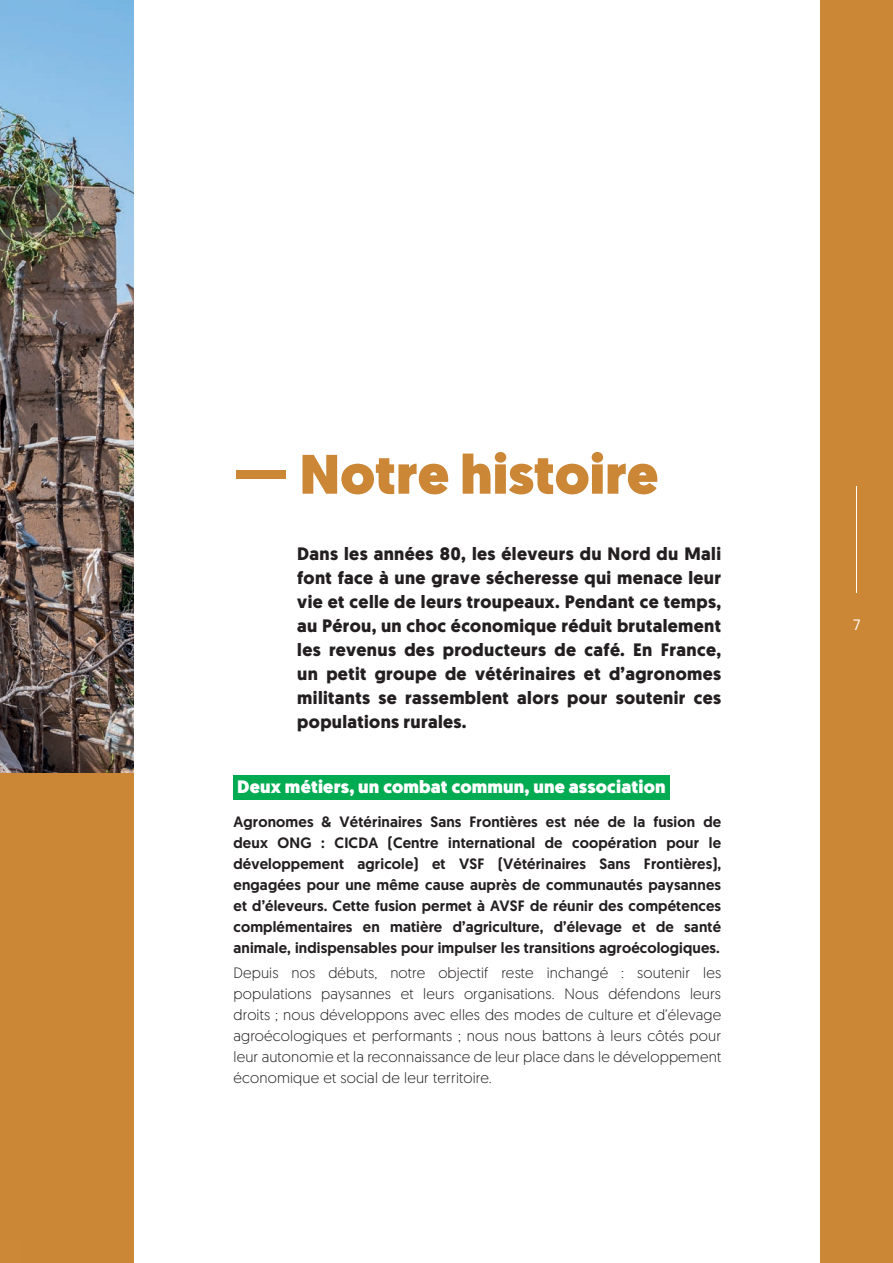
<style>
.page{position:relative;width:893px;height:1263px;background:#fff}
.page>*{position:absolute;margin:0;border:0;box-sizing:border-box;transform-origin:0 0}
.t1{font:900 55.5px "Geomanist";color:#cb8636}
.t2{font:700 18px/24px "Geomanist";letter-spacing:.02em;color:#231f20;text-align:justify}
.t3{font:900 18px "Geomanist";letter-spacing:.01em;color:#fff}
.t4{font:500 15px/21px "Geomanist";letter-spacing:.01em;color:#231f20;text-align:justify}
.t5{font:300 15px/21px "Geomanist";letter-spacing:.01em;color:#231f20;text-align:justify}
.t6{font:15px "Geomanist";color:#fff}
</style>
<div class="page">
<img style="left:0;top:0;width:134px;height:774px">
<div style="left:0;top:774px;width:134px;height:489px;background:#cb8636"></div>
<div style="left:234px;top:775px;width:436px;height:24px;background:#00ab51"></div>
<div style="left:821px;top:0;width:72px;height:1263px;background:#cb8636"></div>
<hr style="left:856px;top:486px;width:1px;height:106px;background:#fff">
<h1 class="t1" style="left:234px;top:437px;width:426px">— Notre histoire</h1>
<p class="t2" style="left:297px;top:542px;width:425px">Dans les années 80, les éleveurs du Nord du Mali font face à une grave sécheresse qui menace leur vie et celle de leurs troupeaux. Pendant ce temps, au Pérou, un choc économique réduit brutalement les revenus des producteurs de café. En France, un petit groupe de vétérinaires et d’agronomes militants se rassemblent alors pour soutenir ces populations rurales.</p>
<p class="t3" style="left:237px;top:775px;width:430px">Deux métiers, un combat commun, une association</p>
<p class="t4" style="left:234px;top:811px;width:489px">Agronomes &amp; Vétérinaires Sans Frontières est née de la fusion de deux ONG : CICDA (Centre international de coopération pour le développement agricole) et VSF (Vétérinaires Sans Frontières), engagées pour une même cause auprès de communautés paysannes et d’éleveurs. Cette fusion permet à AVSF de réunir des compétences complémentaires en matière d’agriculture, d’élevage et de santé animale, indispensables pour impulser les transitions agroécologiques.</p>
<p class="t5" style="left:234px;top:962px;width:489px">Depuis nos débuts, notre objectif reste inchangé : soutenir les populations paysannes et leurs organisations. Nous défendons leurs droits ; nous développons avec elles des modes de culture et d’élevage agroécologiques et performants ; nous nous battons à leurs côtés pour leur autonomie et la reconnaissance de leur place dans le développement économique et social de leur territoire.</p>
<p class="t6" style="left:853px;top:615px;width:9px">7</p>
</div>
